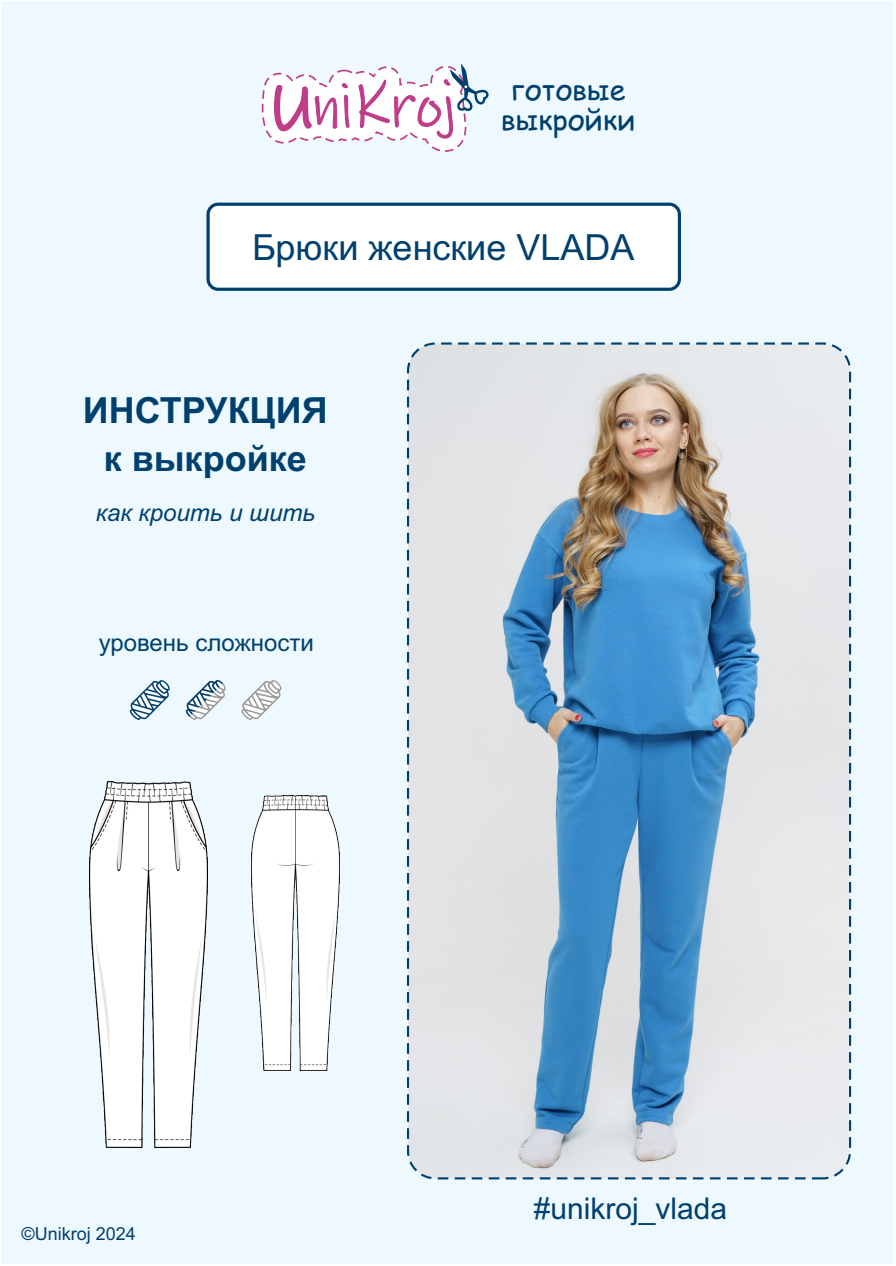
<style>
.page{position:relative;width:896px;height:1266px;background:#fff}
.page>*{position:absolute;margin:0;border:0;box-sizing:border-box;transform-origin:0 0}
.t1{font:700 36px/48.3px "Arial";color:#00406e;text-align:center}
.t2{font:36px "Arial";color:#00406e}
.t3{font:30px "Arial";color:#00406e}
.t4{font:28.8px/30.2px "Comic Sans MS";color:#00406e;text-align:center}
.t5{font:24px "Arial";color:#00406e}
.t6{font:italic 24px "Arial";color:#00406e}
.t7{font:18px "Arial";color:#00406e}
</style>
<div class="page">
<div style="left:2px;top:2px;width:892px;height:1262px;background:#edf8ff"></div>
<div style="left:206px;top:203px;width:475px;height:88px;background:#fff;border:3px solid #00406e;border-radius:10px"></div>
<svg style="left:261px;top:1px;width:229px;height:151px"></svg>
<svg style="left:130px;top:680px;width:40px;height:40px"></svg>
<svg style="left:242px;top:680px;width:39px;height:40px"></svg>
<img style="left:252px;top:795px;width:88px;height:276px">
<img style="left:90px;top:782px;width:117px;height:365px">
<svg style="left:186px;top:680px;width:40px;height:40px"></svg>
<img style="left:408px;top:344px;width:442px;height:834px;border-radius:27px">
<p class="t4" style="left:501px;top:77px;width:136px">готовые выкройки</p>
<p class="t2" style="left:252px;top:234px;width:384px">Брюки женские VLADA</p>
<p class="t1" style="left:83px;top:389px;width:246px">ИНСТРУКЦИЯ к выкройке</p>
<p class="t6" style="left:96px;top:503px;width:221px">как кроить и шить</p>
<p class="t5" style="left:99px;top:633px;width:217px">уровень сложности</p>
<p class="t7" style="left:21px;top:1226px;width:116px">©Unikroj 2024</p>
<p class="t3" style="left:534px;top:1197px;width:195px">#unikroj_vlada</p>
</div>
